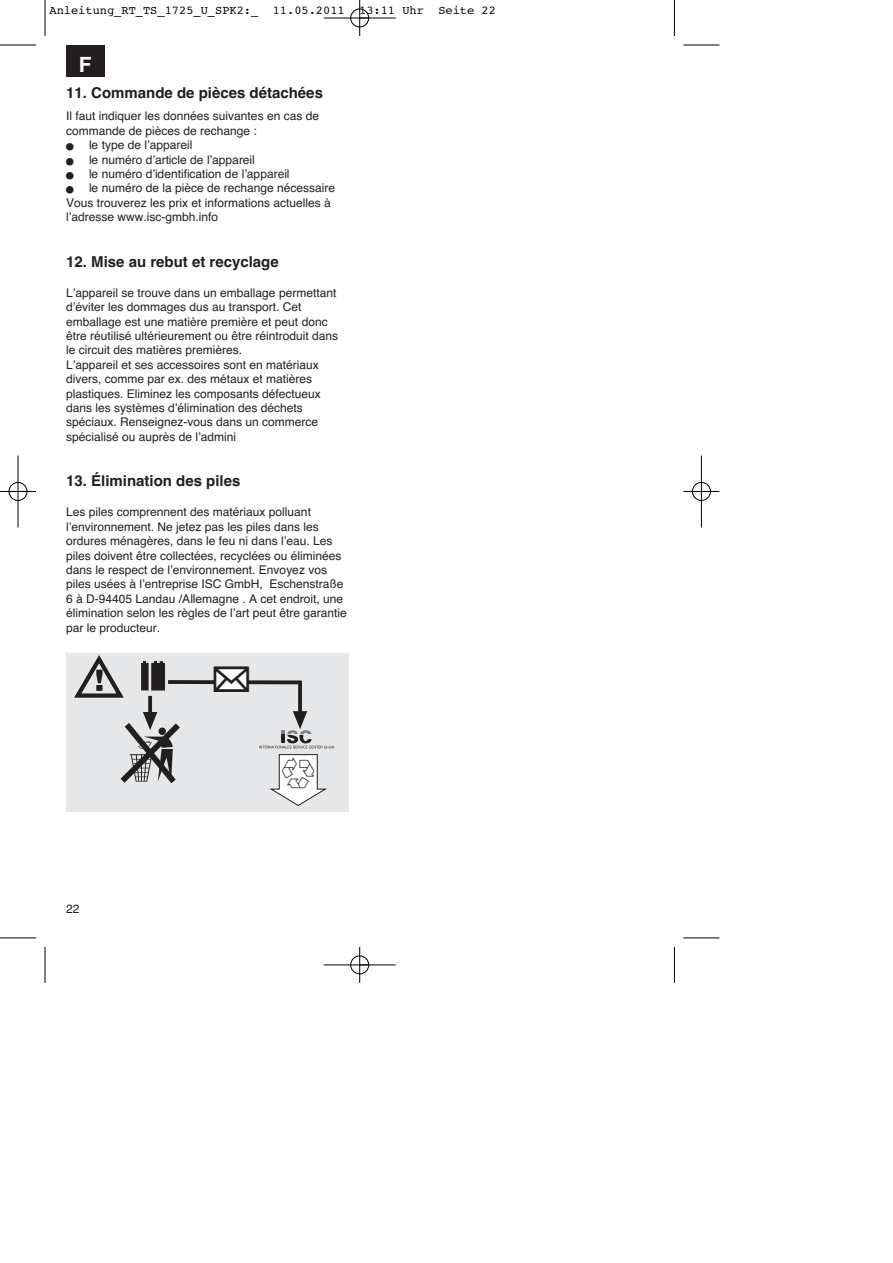
<style>
.page{position:relative;width:893px;height:1263px;background:#fff}
.page>*{position:absolute;margin:0;border:0;box-sizing:border-box;transform-origin:0 0}
.t1{font:54px "Technical LH Pi One";color:#231f20}
.t2{font:36px "European Pi Three";color:#231f20}
.t3{font:700 21px "Helvetica";color:#fff}
.t4{font:700 15px "Helvetica";color:#231f20}
.t5{font:12px/14.4px "Helvetica";color:#231f20}
.t6{font:12px "Courier";color:#000}
</style>
<div class="page">
<div style="left:66px;top:45px;width:39px;height:32px;background:#231f20"></div>
<div style="left:66px;top:653px;width:283px;height:158px;background:#e6e7e9"></div>
<svg style="left:74px;top:655px;width:50px;height:43px"></svg>
<svg style="left:148px;top:696px;width:4px;height:16px"></svg>
<svg style="left:120px;top:712px;width:60px;height:72px"></svg>
<svg style="left:168px;top:680px;width:133px;height:4px"></svg>
<svg style="left:298px;top:681px;width:4px;height:30px"></svg>
<svg style="left:259px;top:711px;width:75px;height:37px"></svg>
<div style="left:214px;top:667px;width:34px;height:23px;background:#fff;border:1px solid #231f20"></div>
<div style="left:141px;top:663px;width:7px;height:27px;background:#231f20;border:1px solid #231f20"></div>
<div style="left:151px;top:663px;width:14px;height:27px;background:#231f20;border:1px solid #231f20"></div>
<svg style="left:154px;top:661px;width:9px;height:3px"></svg>
<hr style="left:45px;top:0;width:1px;height:36px;background:#000">
<hr style="left:0;top:45px;width:36px;height:1px;background:#000">
<hr style="left:674px;top:0;width:1px;height:36px;background:#000">
<hr style="left:683px;top:45px;width:36px;height:1px;background:#000">
<hr style="left:45px;top:947px;width:1px;height:36px;background:#000">
<hr style="left:0;top:938px;width:36px;height:1px;background:#000">
<hr style="left:674px;top:947px;width:1px;height:36px;background:#000">
<hr style="left:683px;top:938px;width:36px;height:1px;background:#000">
<div style="left:692px;top:482px;width:19px;height:19px;border:1px solid #fff;border-radius:50%"></div>
<hr style="left:324px;top:18px;width:72px;height:1px;background:#000">
<hr style="left:324px;top:965px;width:72px;height:1px;background:#000">
<hr style="left:18px;top:455px;width:1px;height:72px;background:#000">
<hr style="left:701px;top:455px;width:1px;height:72px;background:#000">
<hr style="left:359px;top:0;width:1px;height:36px;background:#000">
<hr style="left:359px;top:947px;width:1px;height:36px;background:#000">
<hr style="left:0;top:491px;width:36px;height:1px;background:#000">
<hr style="left:683px;top:491px;width:36px;height:1px;background:#000">
<div style="left:350px;top:9px;width:19px;height:18px;border:1px solid #000;border-radius:50%"></div>
<div style="left:350px;top:956px;width:19px;height:18px;border:1px solid #000;border-radius:50%"></div>
<div style="left:9px;top:482px;width:18px;height:19px;border:1px solid #000;border-radius:50%"></div>
<div style="left:692px;top:482px;width:18px;height:19px;border:1px solid #000;border-radius:50%"></div>
<svg style="left:269px;top:754px;width:58px;height:52px"></svg>
<p class="t6" style="left:50px;top:4px;width:448px">Anleitung_RT_TS_1725_U_SPK2:_ 11.05.2011 13:11 Uhr Seite 22</p>
<h3 class="t3" style="left:79px;top:57px;width:14px">F</h3>
<p class="t4" style="left:66px;top:88px;width:258px">11. Commande de pièces détachées</p>
<p class="t5" style="left:66px;top:110px;width:254px">Il faut indiquer les données suivantes en cas de</p>
<p class="t5" style="left:66px;top:124px;width:192px">commande de pièces de rechange :</p>
<p class="t5" style="left:89px;top:139px;width:105px">le type de lʼappareil</p>
<p class="t5" style="left:89px;top:153px;width:167px">le numéro dʼarticle de lʼappareil</p>
<p class="t5" style="left:89px;top:168px;width:202px">le numéro dʼidentification de lʼappareil</p>
<p class="t5" style="left:89px;top:182px;width:247px">le numéro de la pièce de rechange nécessaire</p>
<p class="t5" style="left:66px;top:196px;width:266px">Vous trouverez les prix et informations actuelles à</p>
<p class="t5" style="left:66px;top:211px;width:153px">lʼadresse www.isc-gmbh.info</p>
<p class="t4" style="left:66px;top:256px;width:214px">12. Mise au rebut et recyclage</p>
<p class="t5" style="left:66px;top:286px;width:273px">Lʼappareil se trouve dans un emballage permettant dʼéviter les dommages dus au transport. Cet emballage est une matière première et peut donc être réutilisé ultérieurement ou être réintroduit dans le circuit des matières premières.<br>Lʼappareil et ses accessoires sont en matériaux divers, comme par ex. des métaux et matières plastiques. Eliminez les composants défectueux dans les systèmes dʼélimination des déchets spéciaux. Renseignez-vous dans un commerce spécialisé ou auprès de lʼadmini</p>
<p class="t4" style="left:66px;top:475px;width:176px">13. Élimination des piles</p>
<p class="t5" style="left:66px;top:506px;width:282px">Les piles comprennent des matériaux polluant lʼenvironnement. Ne jetez pas les piles dans les ordures ménagères, dans le feu ni dans lʼeau. Les piles doivent être collectées, recyclées ou éliminées dans le respect de lʼenvironnement. Envoyez vos piles usées à lʼentreprise ISC GmbH, Eschenstraße 6 à D-94405 Landau /Allemagne . A cet endroit, une élimination selon les règles de lʼart peut être garantie par le producteur.</p>
<p class="t5" style="left:66px;top:902px;width:15px">22</p>
<h1 class="t1" style="left:124px;top:722px;width:55px">-</h1>
<h2 class="t2" style="left:213px;top:656px;width:37px">-</h2>
</div>
